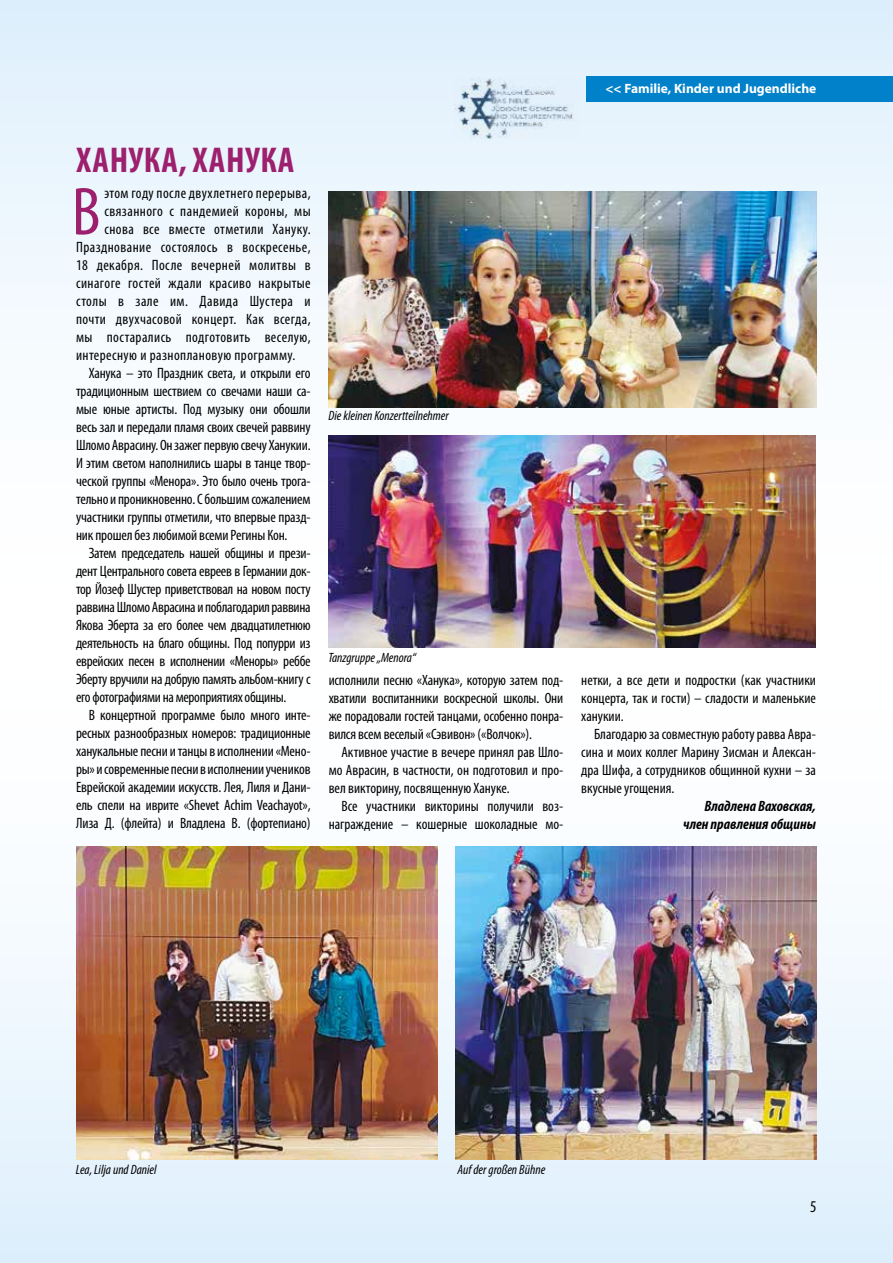
<style>
.page{position:relative;width:893px;height:1263px;background:#fff}
.page>*{position:absolute;margin:0;border:0;box-sizing:border-box;transform-origin:0 0}
.t1{font:condensed 68.4px "Myriad Pro";color:#9c206d}
.t2{font:700 condensed 36px "Myriad Pro";letter-spacing:.02em;color:#9c206d}
.t3{font:condensed 16.5px "Myriad Pro";color:#000}
.t4{font:condensed 15px/18px "Myriad Pro";letter-spacing:-.01em;color:#000;text-align:justify}
.t5{font:condensed 15px "Myriad Pro";letter-spacing:.03em;color:#000}
.t6{font:italic 700 condensed 15px/18px "Myriad Pro";color:#000;text-align:right}
.t7{font:italic condensed 13.5px "Myriad Pro";color:#000}
.t8{font:700 13.5px "Myriad Pro";color:#fff}
</style>
<div class="page">
<div style="left:0;top:631px;width:893px;height:632px;background:linear-gradient(to bottom,#fffffe,#dfeef9)"></div>
<div style="left:0;top:0;width:893px;height:631px;background:linear-gradient(to bottom,#dff0fc,#fff)"></div>
<div style="left:587px;top:77px;width:306px;height:25px;background:#0081c9"></div>
<img style="left:329px;top:436px;width:487px;height:211px">
<img style="left:454px;top:77px;width:125px;height:62px">
<img style="left:77px;top:846px;width:360px;height:313px">
<img style="left:329px;top:191px;width:487px;height:216px">
<img style="left:455px;top:846px;width:361px;height:313px">
<p class="t8" style="left:606px;top:80px;width:212px">&lt;&lt; Familie, Kinder und Jugendliche</p>
<h2 class="t2" style="left:77px;top:138px;width:219px">ХАНУКА, ХАНУКА</h2>
<h1 class="t1" style="left:72px;top:170px;width:30px">В</h1>
<p class="t5" style="left:104px;top:184px;width:208px">этом году после двухлетнего перерыва,</p>
<p class="t5" style="left:104px;top:202px;width:208px">связанного с пандемией короны, мы</p>
<p class="t5" style="left:104px;top:220px;width:208px">снова все вместе отметили Хануку.</p>
<p class="t5" style="left:76px;top:238px;width:236px">Празднование состоялось в воскресенье,</p>
<p class="t5" style="left:76px;top:256px;width:236px">18 декабря. После вечерней молитвы в</p>
<p class="t5" style="left:76px;top:274px;width:236px">синагоге гостей ждали красиво накрытые</p>
<p class="t5" style="left:76px;top:292px;width:236px">столы в зале им. Давида Шустера и</p>
<p class="t5" style="left:76px;top:310px;width:236px">почти двухчасовой концерт. Как всегда,</p>
<p class="t5" style="left:76px;top:328px;width:236px">мы постарались подготовить веселую,</p>
<p class="t5" style="left:76px;top:346px;width:221px">интересную и разноплановую программу.</p>
<p class="t4" style="left:89px;top:364px;width:223px">Ханука – это Праздник света, и открыли его</p>
<p class="t4" style="left:76px;top:382px;width:236px">традиционным шествием со свечами наши са-</p>
<p class="t4" style="left:76px;top:400px;width:236px">мые юные артисты. Под музыку они обошли</p>
<p class="t4" style="left:76px;top:418px;width:236px">весь зал и передали пламя своих свечей раввину</p>
<p class="t4" style="left:76px;top:436px;width:236px">Шломо Аврасину. Он зажег первую свечу Ханукии.</p>
<p class="t4" style="left:76px;top:454px;width:236px">И этим светом наполнились шары в танце твор-</p>
<p class="t4" style="left:76px;top:472px;width:236px">ческой группы «Менора». Это было очень трога-</p>
<p class="t4" style="left:76px;top:490px;width:236px">тельно и проникновенно. С большим сожалением</p>
<p class="t4" style="left:76px;top:508px;width:236px">участники группы отметили, что впервые празд-</p>
<p class="t4" style="left:76px;top:526px;width:213px">ник прошел без любимой всеми Регины Кон.</p>
<p class="t4" style="left:89px;top:544px;width:223px">Затем председатель нашей общины и прези-</p>
<p class="t4" style="left:76px;top:562px;width:236px">дент Центрального совета евреев в Германии док-</p>
<p class="t4" style="left:76px;top:580px;width:236px">тор Йозеф Шустер приветствовал на новом посту</p>
<p class="t4" style="left:76px;top:598px;width:236px">раввина Шломо Аврасина и поблагодарил раввина</p>
<p class="t4" style="left:76px;top:616px;width:236px">Якова Эберта за его более чем двадцатилетнюю</p>
<p class="t4" style="left:76px;top:634px;width:236px">деятельность на благо общины. Под попурри из</p>
<p class="t4" style="left:76px;top:652px;width:236px">еврейских песен в исполнении «Меноры» реббе</p>
<p class="t4" style="left:76px;top:670px;width:236px">Эберту вручили на добрую память альбом-книгу с</p>
<p class="t4" style="left:76px;top:688px;width:212px">его фотографиями на мероприятиях общины.</p>
<p class="t4" style="left:89px;top:706px;width:223px">В концертной программе было много инте-</p>
<p class="t4" style="left:76px;top:724px;width:236px">ресных разнообразных номеров: традиционные</p>
<p class="t4" style="left:76px;top:742px;width:236px">ханукальные песни и танцы в исполнении «Мено-</p>
<p class="t4" style="left:76px;top:760px;width:236px">ры» и современные песни в исполнении учеников</p>
<p class="t4" style="left:76px;top:778px;width:236px">Еврейской академии искусств. Лея, Лиля и Дани-</p>
<p class="t4" style="left:76px;top:796px;width:236px">ель спели на иврите «Shevet Achim Veachayot»,</p>
<p class="t4" style="left:76px;top:814px;width:236px">Лиза Д. (флейта) и Владлена В. (фортепиано)</p>
<p class="t7" style="left:328px;top:408px;width:122px">Die kleinen Konzertteilnehmer</p>
<p class="t7" style="left:328px;top:649px;width:89px">Tanzgruppe „Menora“</p>
<p class="t4" style="left:329px;top:670px;width:236px">исполнили песню «Ханука», которую затем под&shy;хватили воспитанники воскресной школы. Они же порадовали гостей танцами, особенно понра&shy;вился всем веселый «Сэвивон» («Волчок»).</p>
<p class="t4" style="left:329px;top:742px;width:236px;text-indent:13px">Активное участие в вечере принял рав Шло&shy;мо Аврасин, в частности, он подготовил и про&shy;вел викторину, посвященную Хануке.</p>
<p class="t4" style="left:329px;top:796px;width:236px;text-align:right">Все участники викторины получили воз&shy;награждение – кошерные шоколадные мо-</p>
<p class="t4" style="left:581px;top:670px;width:236px">нетки, а все дети и подростки (как участники концерта, так и гости) – сладости и маленькие ханукии.</p>
<p class="t4" style="left:581px;top:724px;width:236px;text-indent:13px">Благодарю за совместную работу равва Авра&shy;сина и моих коллег Марину Зисман и Алексан&shy;дра Шифа, а сотрудников общинной кухни – за вкусные угощения.</p>
<p class="t6" style="left:683px;top:796px;width:134px">Владлена Ваховская, член правления общины</p>
<p class="t7" style="left:76px;top:1161px;width:82px">Lea, Lilja und Daniel</p>
<p class="t7" style="left:457px;top:1161px;width:89px">Auf der großen Bühne</p>
<p class="t3" style="left:810px;top:1196px;width:8px">5</p>
</div>
